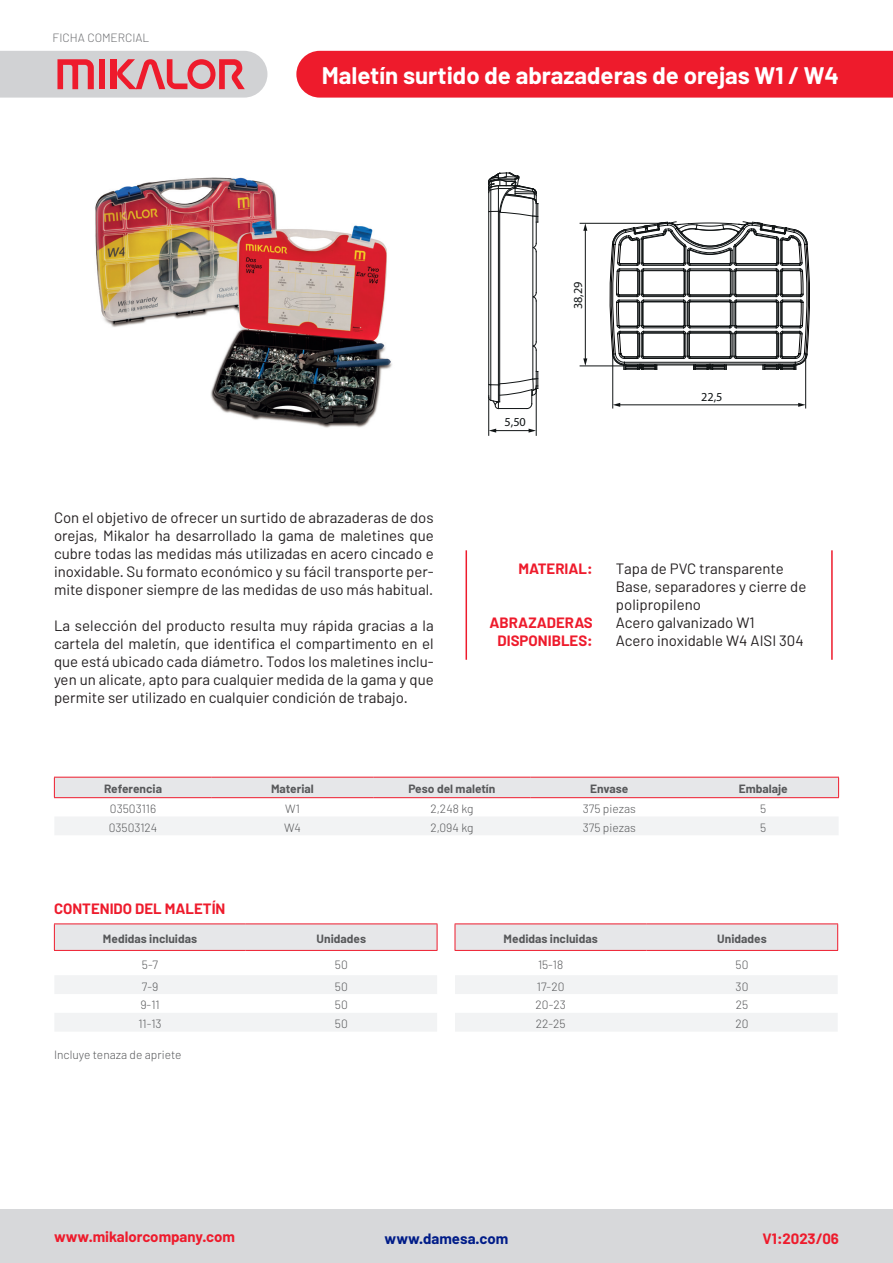
<style>
.page{position:relative;width:893px;height:1263px;background:#fff}
.page>*{position:absolute;margin:0;border:0;box-sizing:border-box;transform-origin:0 0}
.t1{font:700 24px "Barlow";color:#fff}
.t2{font:15px/18px "Barlow";color:#231f20;text-align:justify}
.t3{font:700 15px/18px "Barlow";color:#ee1b2c;text-align:center}
.t4{font:700 15px "Barlow";color:#001c88}
.t5{font:12.3px "Myriad Pro";color:#101415}
.t6{font:300 12px "Barlow";color:#57585a}
.t7{font:700 12px "Barlow";color:#57585a}
.t8{font:300 12px "Barlow";color:#6c6d70}
</style>
<div class="page">
<div style="left:296px;top:51px;width:597px;height:47px;background:#ee1b2c"></div>
<hr style="left:466px;top:550px;width:1px;height:110px;background:#ee1b2c">
<hr style="left:831px;top:550px;width:2px;height:110px;background:#ee1b2c">
<svg style="left:54px;top:777px;width:785px;height:58px"></svg>
<hr style="left:54px;top:797px;width:158px;height:1px;background:#ee1b2c">
<hr style="left:212px;top:797px;width:161px;height:1px;background:#ee1b2c">
<hr style="left:373px;top:797px;width:158px;height:1px;background:#ee1b2c">
<hr style="left:531px;top:797px;width:157px;height:1px;background:#ee1b2c">
<hr style="left:688px;top:797px;width:151px;height:1px;background:#ee1b2c">
<svg style="left:55px;top:975px;width:782px;height:56px"></svg>
<hr style="left:54px;top:923px;width:192px;height:1px;background:#ee1b2c">
<hr style="left:246px;top:923px;width:191px;height:1px;background:#ee1b2c">
<hr style="left:455px;top:923px;width:191px;height:1px;background:#ee1b2c">
<hr style="left:646px;top:923px;width:192px;height:1px;background:#ee1b2c">
<hr style="left:54px;top:950px;width:192px;height:1px;background:#ee1b2c">
<hr style="left:246px;top:950px;width:191px;height:1px;background:#ee1b2c">
<hr style="left:455px;top:950px;width:191px;height:1px;background:#ee1b2c">
<hr style="left:646px;top:950px;width:192px;height:1px;background:#ee1b2c">
<svg style="left:54px;top:924px;width:784px;height:26px;background:#e6e2e5"></svg>
<div style="left:0;top:1209px;width:893px;height:54px;background:#d7d8da"></div>
<svg style="left:0;top:51px;width:267px;height:47px;background:#d7adb2"></svg>
<img style="left:95px;top:177px;width:297px;height:251px">
<hr style="left:536px;top:193px;width:1px;height:50px;background:#101415">
<hr style="left:536px;top:252px;width:1px;height:41px;background:#101415">
<hr style="left:536px;top:301px;width:1px;height:41px;background:#101415">
<hr style="left:536px;top:350px;width:1px;height:41px;background:#101415">
<hr style="left:532px;top:216px;width:1px;height:163px;background:#101415">
<hr style="left:499px;top:211px;width:1px;height:191px;background:#101415">
<hr style="left:498px;top:186px;width:1px;height:222px;background:#101415">
<hr style="left:490px;top:187px;width:1px;height:213px;background:#101415">
<hr style="left:488px;top:181px;width:1px;height:217px;background:#101415">
<svg style="left:532px;top:292px;width:5px;height:10px"></svg>
<svg style="left:532px;top:341px;width:5px;height:10px"></svg>
<svg style="left:532px;top:243px;width:5px;height:9px"></svg>
<svg style="left:488px;top:371px;width:50px;height:38px"></svg>
<svg style="left:488px;top:172px;width:50px;height:51px"></svg>
<svg style="left:609px;top:221px;width:201px;height:149px"></svg>
<hr style="left:580px;top:223px;width:88px;height:1px;background:#101415">
<hr style="left:580px;top:366px;width:44px;height:1px;background:#101415">
<hr style="left:612px;top:355px;width:1px;height:53px;background:#101415">
<hr style="left:805px;top:353px;width:1px;height:55px;background:#101415">
<hr style="left:488px;top:395px;width:1px;height:41px;background:#101415">
<hr style="left:536px;top:388px;width:1px;height:48px;background:#101415">
<hr style="left:619px;top:404px;width:180px;height:1px;background:#101415">
<svg style="left:613px;top:403px;width:7px;height:4px"></svg>
<svg style="left:798px;top:403px;width:8px;height:4px"></svg>
<hr style="left:585px;top:229px;width:1px;height:131px;background:#101415">
<svg style="left:583px;top:223px;width:4px;height:8px"></svg>
<svg style="left:583px;top:358px;width:4px;height:8px"></svg>
<hr style="left:495px;top:430px;width:35px;height:1px;background:#101415">
<svg style="left:489px;top:429px;width:7px;height:4px"></svg>
<svg style="left:529px;top:429px;width:7px;height:4px"></svg>
<p class="t8" style="left:53px;top:30px;width:98px">FICHA COMERCIAL</p>
<p class="t1" style="left:322px;top:61px;width:519px">Maletín surtido de abrazaderas de orejas W1 / W4</p>
<p class="t5" style="left:504px;top:414px;width:23px">5,50</p>
<p class="t5" style="left:571px;top:309px;width:29px;rotate:-90deg">38,29</p>
<p class="t5" style="left:701px;top:389px;width:23px">22,5</p>
<p class="t2" style="left:54px;top:508px;width:381px">Con el objetivo de ofrecer un surtido de abrazaderas de dos orejas, Mikalor ha desarrollado la gama de maletines que cubre todas las medidas más utilizadas en acero cincado e inoxidable. Su formato económico y su fácil transporte per&shy;mite disponer siempre de las medidas de uso más habitual.</p>
<p class="t2" style="left:54px;top:616px;width:381px">La selección del producto resulta muy rápida gracias a la cartela del maletín, que identifica el compartimento en el que está ubicado cada diámetro. Todos los maletines inclu&shy;yen un alicate, apto para cualquier medida de la gama y que permite ser utilizado en cualquier condición de trabajo.</p>
<p class="t3" style="left:518px;top:559px;width:76px">MATERIAL:</p>
<p class="t3" style="left:489px;top:613px;width:105px">ABRAZADERAS<br>DISPONIBLES:</p>
<p class="t2" style="left:616px;top:559px;width:169px">Tapa de PVC transparente</p>
<p class="t2" style="left:616px;top:577px;width:192px">Base, separadores y cierre de polipropileno</p>
<p class="t2" style="left:616px;top:613px;width:140px">Acero galvanizado W1</p>
<p class="t2" style="left:616px;top:631px;width:189px">Acero inoxidable W4 AISI 304</p>
<p class="t7" style="left:104px;top:782px;width:60px">Referencia</p>
<p class="t7" style="left:271px;top:782px;width:44px">Material</p>
<p class="t7" style="left:408px;top:782px;width:88px">Peso del maletín</p>
<p class="t7" style="left:590px;top:782px;width:40px">Envase</p>
<p class="t7" style="left:739px;top:782px;width:50px">Embalaje</p>
<p class="t6" style="left:110px;top:801px;width:48px">03503116</p>
<p class="t6" style="left:285px;top:801px;width:16px">W1</p>
<p class="t6" style="left:430px;top:801px;width:45px">2,248 kg</p>
<p class="t6" style="left:583px;top:801px;width:55px">375 piezas</p>
<p class="t6" style="left:760px;top:801px;width:8px">5</p>
<p class="t6" style="left:109px;top:820px;width:50px">03503124</p>
<p class="t6" style="left:284px;top:820px;width:18px">W4</p>
<p class="t6" style="left:430px;top:820px;width:45px">2,094 kg</p>
<p class="t6" style="left:583px;top:820px;width:55px">375 piezas</p>
<p class="t6" style="left:760px;top:820px;width:8px">5</p>
<p class="t3" style="left:54px;top:900px;width:173px">CONTENIDO DEL MALETÍN</p>
<p class="t7" style="left:103px;top:931px;width:96px">Medidas incluidas</p>
<p class="t7" style="left:317px;top:931px;width:51px">Unidades</p>
<p class="t7" style="left:504px;top:931px;width:96px">Medidas incluidas</p>
<p class="t7" style="left:717px;top:931px;width:51px">Unidades</p>
<p class="t6" style="left:142px;top:957px;width:18px">5-7</p>
<p class="t6" style="left:335px;top:957px;width:14px">50</p>
<p class="t6" style="left:538px;top:957px;width:27px">15-18</p>
<p class="t6" style="left:736px;top:957px;width:14px">50</p>
<p class="t6" style="left:142px;top:979px;width:18px">7-9</p>
<p class="t6" style="left:335px;top:979px;width:14px">50</p>
<p class="t6" style="left:537px;top:979px;width:29px">17-20</p>
<p class="t6" style="left:736px;top:979px;width:14px">30</p>
<p class="t6" style="left:140px;top:998px;width:21px">9-11</p>
<p class="t6" style="left:335px;top:998px;width:14px">50</p>
<p class="t6" style="left:536px;top:998px;width:32px">20-23</p>
<p class="t6" style="left:736px;top:998px;width:14px">25</p>
<p class="t6" style="left:138px;top:1016px;width:25px">11-13</p>
<p class="t6" style="left:335px;top:1016px;width:14px">50</p>
<p class="t6" style="left:536px;top:1016px;width:31px">22-25</p>
<p class="t6" style="left:735px;top:1016px;width:15px">20</p>
<p class="t6" style="left:54px;top:1047px;width:129px">Incluye tenaza de apriete</p>
<p class="t3" style="left:54px;top:1228px;width:183px">www.mikalorcompany.com</p>
<p class="t4" style="left:385px;top:1229px;width:125px">www.damesa.com</p>
<p class="t3" style="left:763px;top:1229px;width:78px">V1:2023/06</p>
</div>
